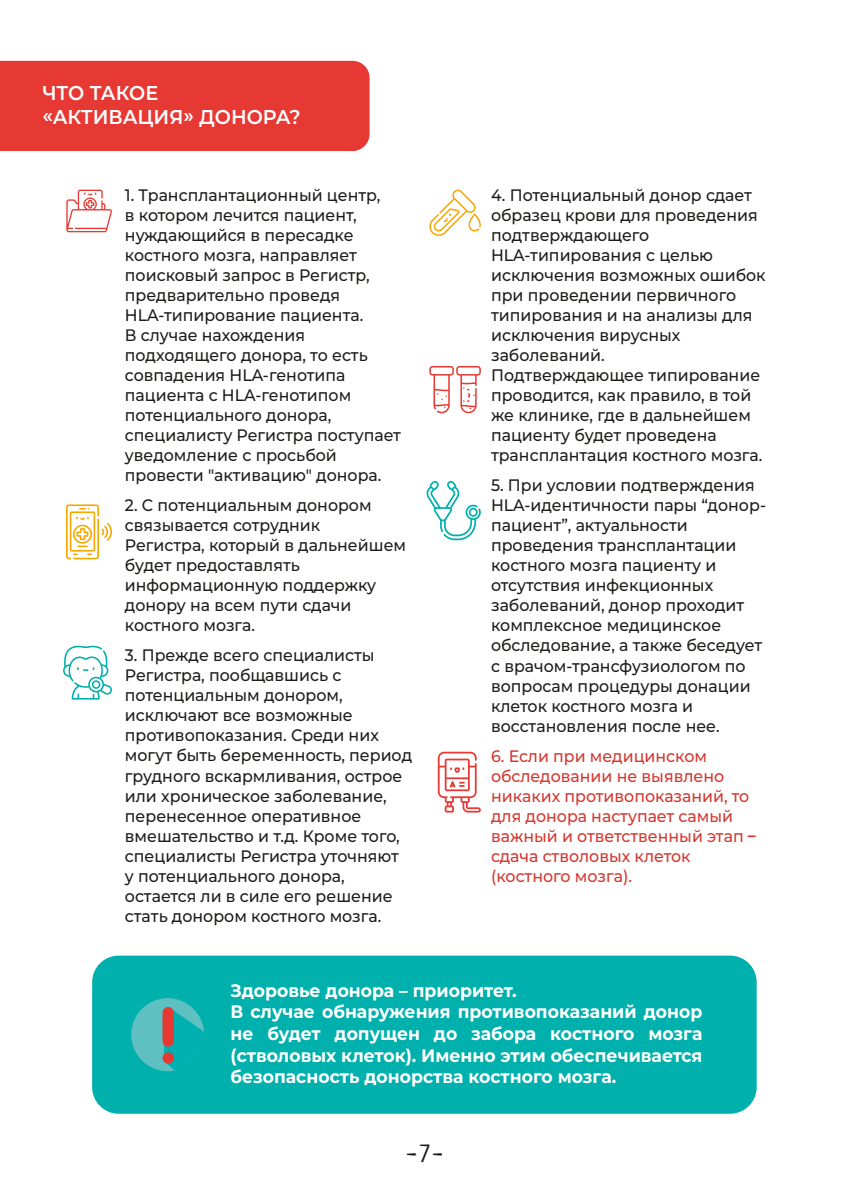
<style>
.page{position:relative;width:843px;height:1193px;background:#fff}
.page>*{position:absolute;margin:0;border:0;box-sizing:border-box;transform-origin:0 0}
.t1{font:24px "Neucha";color:#1d1d1b}
.t2{font:600 20px/24px "Montserrat";color:#fff;scale:.96 1}
.t3{font:700 18px/21.6px "Montserrat";color:#fff;scale:.96 1}
.t4{font:500 16.6px/20px "Montserrat";color:#1d1d1b;scale:.95 1}
.t5{font:500 16.6px/20px "Montserrat";color:#d5372f;scale:.95 1}
.s1{font-weight:700}
</style>
<div class="page">
<div style="left:0;top:61px;width:369px;height:90px;background:#e73933"></div>
<div style="left:92px;top:955px;width:664px;height:158px;background:#00b0ac;border-radius:27px"></div>
<div style="left:131px;top:997px;width:73px;height:73px;background:#5fc0c1;border-radius:50%"></div>
<svg style="left:164px;top:1007px;width:40px;height:63px"></svg>
<div style="left:162px;top:1006px;width:12px;height:40px;background:#e73932;border-radius:6px"></div>
<svg style="left:162px;top:1051px;width:12px;height:12px"></svg>
<svg style="left:66px;top:504px;width:46px;height:55px"></svg>
<svg style="left:426px;top:481px;width:55px;height:59px"></svg>
<svg style="left:429px;top:366px;width:52px;height:47px"></svg>
<svg style="left:438px;top:751px;width:43px;height:61px"></svg>
<svg style="left:66px;top:189px;width:46px;height:43px"></svg>
<svg style="left:429px;top:189px;width:52px;height:47px"></svg>
<svg style="left:63px;top:645px;width:49px;height:54px"></svg>
<p class="t2" style="left:42px;top:81px;width:270px">ЧТО ТАКОЕ «АКТИВАЦИЯ» ДОНОРА?</p>
<p class="t4" style="left:125px;top:184px;width:292px">1. Трансплантационный центр,<br>в котором лечится пациент, нуждающийся в пересадке костного мозга, направляет поисковый запрос в Регистр, предварительно проведя<br>HLA-типирование пациента.<br>В случае нахождения подходящего донора, то есть совпадения HLA-генотипа пациента с HLA-генотипом потенциального донора, специалисту Регистра поступает уведомление с просьбой провести "активацию" донора.</p>
<p class="t4" style="left:125px;top:495px;width:297px">2. С потенциальным донором связывается сотрудник<br>Регистра, который в дальнейшем будет предоставлять информационную поддержку донору на всем пути сдачи костного мозга.</p>
<p class="t4" style="left:125px;top:645px;width:304px">3. Прежде всего специалисты<br>Регистра, пообщавшись с потенциальным донором, исключают все возможные противопоказания. Среди них могут быть беременность, период грудного вскармливания, острое или хроническое заболевание, перенесенное оперативное вмешательство и т.д. Кроме того, специалисты Регистра уточняют<br>у потенциального донора, остается ли в силе его решение стать донором костного мозга.</p>
<p class="t4" style="left:491px;top:185px;width:291px">4. Потенциальный донор сдает образец крови для проведения подтверждающего<br>HLA-типирования с целью исключения возможных ошибок при проведении первичного типирования и на анализы для исключения вирусных заболеваний.<br>Подтверждающее типирование проводится, как правило, в той же клинике, где в дальнейшем пациенту будет проведена трансплантация костного мозга.</p>
<p class="t4" style="left:491px;top:475px;width:291px">5. При условии подтверждения<br>HLA-идентичности пары “донор&shy;пациент”, актуальности проведения трансплантации костного мозга пациенту и отсутствия инфекционных заболеваний, донор проходит комплексное медицинское обследование, а также беседует с врачом-трансфузиологом по вопросам процедуры донации клеток костного мозга и восстановления после нее.</p>
<p class="t5" style="left:491px;top:745px;width:280px">6. Если при медицинском обследовании не выявлено никаких противопоказаний, то для донора наступает самый важный и ответственный этап <span class="s1">– </span>сдача стволовых клеток (костного мозга).</p>
<p class="t3" style="left:231px;top:978px;width:493px">Здоровье донора – приоритет.<br>В случае обнаружения противопоказаний донор не будет допущен до забора костного мозга (стволовых клеток). Именно этим обеспечивается безопасность донорства костного мозга.</p>
<h1 class="t1" style="left:406px;top:1139px;width:38px">-7-</h1>
</div>
